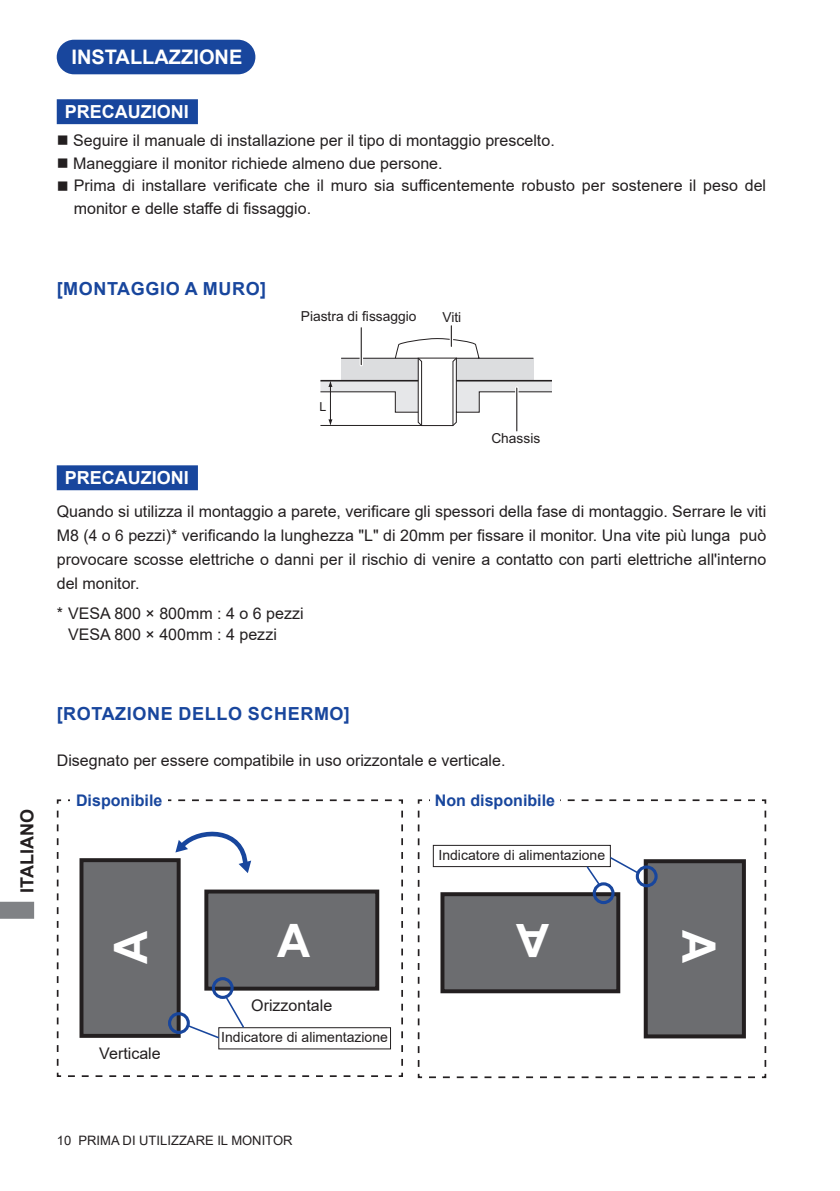
<style>
.page{position:relative;width:840px;height:1191px;background:#fff}
.page>*{position:absolute;margin:0;border:0;box-sizing:border-box;transform-origin:0 0}
.t1{font:700 46px "Arial";color:#fff}
.t2{font:700 20px "Arial";color:#fff}
.t3{font:700 18px "Arial";letter-spacing:.035em;color:#18469d}
.t4{font:700 18px "Arial";color:#fff}
.t5{font:700 18px "Arial";color:#231f20}
.t6{font:16px/24px "Arial";color:#231f20}
.t7{font:700 16px "Arial";color:#18469d}
.t8{font:14px "Arial";color:#231f20}
.t9{font:13.8px "Arial";color:#231f20}
.t10{font:13px "Arial";color:#231f20}
.t11{font:12.4px "Arial";color:#231f20}
</style>
<div class="page">
<svg style="left:0;top:901px;width:34px;height:17px"></svg>
<div style="left:58px;top:41px;width:196px;height:32px;background:#18469d;border-radius:16px"></div>
<div style="left:57px;top:40px;width:198px;height:34px;border:2px solid #18469d;border-radius:16px"></div>
<svg style="left:320px;top:326px;width:232px;height:101px"></svg>
<hr style="left:515px;top:388px;width:3px;height:43px;background:#fff">
<hr style="left:516px;top:388px;width:1px;height:43px;background:#231f20">
<div style="left:57px;top:99px;width:141px;height:25px;background:#18469d;border:2px solid #18469d"></div>
<div style="left:57px;top:465px;width:141px;height:25px;background:#18469d;border:2px solid #18469d"></div>
<svg style="left:417px;top:799px;width:349px;height:280px"></svg>
<svg style="left:56px;top:799px;width:347px;height:278px"></svg>
<div style="left:206px;top:891px;width:171px;height:97px;background:#6c6d70"></div>
<div style="left:204px;top:889px;width:175px;height:101px;border:4px solid #231f20"></div>
<div style="left:645px;top:861px;width:98px;height:175px;background:#6c6d70"></div>
<div style="left:643px;top:859px;width:102px;height:179px;border:4px solid #231f20"></div>
<div style="left:70px;top:792px;width:98px;height:21px;background:#fff"></div>
<div style="left:218px;top:1027px;width:172px;height:22px;border:1px solid #231f20"></div>
<div style="left:442px;top:894px;width:176px;height:97px;background:#6c6d70"></div>
<div style="left:440px;top:892px;width:180px;height:101px;border:4px solid #231f20"></div>
<div style="left:81px;top:860px;width:97px;height:175px;background:#6c6d70"></div>
<div style="left:79px;top:858px;width:101px;height:179px;border:4px solid #231f20"></div>
<div style="left:430px;top:792px;width:129px;height:19px;background:#fff"></div>
<div style="left:433px;top:845px;width:177px;height:22px;border:1px solid #231f20"></div>
<svg style="left:175px;top:831px;width:76px;height:42px"></svg>
<div style="left:212px;top:977px;width:21px;height:22px;border:3px solid #18469d;border-radius:50%"></div>
<div style="left:168px;top:1012px;width:22px;height:22px;border:3px solid #18469d;border-radius:50%"></div>
<svg style="left:186px;top:994px;width:59px;height:45px"></svg>
<div style="left:635px;top:865px;width:22px;height:22px;border:3px solid #18469d;border-radius:50%"></div>
<div style="left:592px;top:882px;width:22px;height:22px;border:3px solid #18469d;border-radius:50%"></div>
<svg style="left:585px;top:865px;width:16px;height:22px"></svg>
<svg style="left:608px;top:855px;width:31px;height:20px"></svg>
<p class="t2" style="left:71px;top:43px;width:172px">INSTALLAZZIONE</p>
<p class="t4" style="left:65px;top:99px;width:126px">PRECAUZIONI</p>
<p class="t6" style="left:57px;top:128px;width:499px">■ Seguire il manuale di installazione per il tipo di montaggio prescelto.</p>
<p class="t6" style="left:57px;top:151px;width:387px">■ Maneggiare il monitor richiede almeno due persone.</p>
<p class="t6" style="left:74px;top:174px;width:693px;line-height:22.6px;text-indent:-17px">■ Prima di installare verificate che il muro sia sufficentemente robusto per sostenere il peso del monitor e delle staffe di fissaggio.</p>
<p class="t3" style="left:57px;top:276px;width:211px">[MONTAGGIO A MURO]</p>
<p class="t9" style="left:300px;top:307px;width:117px">Piastra di fissaggio</p>
<p class="t9" style="left:442px;top:308px;width:20px">Viti</p>
<p class="t4" style="left:65px;top:465px;width:126px">PRECAUZIONI</p>
<p class="t11" style="left:319px;top:399px;width:8px">L</p>
<p class="t9" style="left:491px;top:429px;width:50px">Chassis</p>
<p class="t6" style="left:57px;top:499px;width:710px;text-align:justify">Quando si utilizza il montaggio a parete, verificare gli spessori della fase di montaggio. Serrare le viti M8 (4 o 6 pezzi)* verificando la lunghezza "L" di 20mm per fissare il monitor. Una vite più lunga può provocare scosse elettriche o danni per il rischio di venire a contatto con parti elettriche all'interno del monitor.</p>
<p class="t6" style="left:68px;top:602px;width:237px;line-height:21.2px;text-indent:-11px">* VESA 800 × 800mm : 4 o 6 pezzi<br>VESA 800 × 400mm : 4 pezzi</p>
<p class="t5" style="left:14px;top:892px;width:85px;rotate:-90deg">ITALIANO</p>
<p class="t3" style="left:57px;top:701px;width:294px">[ROTAZIONE DELLO SCHERMO]</p>
<p class="t6" style="left:57px;top:748px;width:450px">Disegnato per essere compatibile in uso orizzontale e verticale.</p>
<p class="t7" style="left:76px;top:789px;width:88px">Disponibile</p>
<h1 class="t1" style="left:98px;top:963px;width:35px;rotate:-90deg">A</h1>
<p class="t6" style="left:99px;top:1041px;width:63px">Verticale</p>
<p class="t6" style="left:251px;top:993px;width:82px">Orizzontale</p>
<p class="t8" style="left:221px;top:1027px;width:168px">Indicatore di alimentazione</p>
<p class="t7" style="left:434px;top:789px;width:122px">Non disponibile</p>
<p class="t8" style="left:438px;top:845px;width:168px">Indicatore di alimentazione</p>
<h1 class="t1" style="left:549px;top:973px;width:35px;rotate:-180deg">A</h1>
<h1 class="t1" style="left:730px;top:930px;width:35px;rotate:90deg">A</h1>
<p class="t10" style="left:57px;top:1131px;width:237px">10 PRIMA DI UTILIZZARE IL MONITOR</p>
</div>
